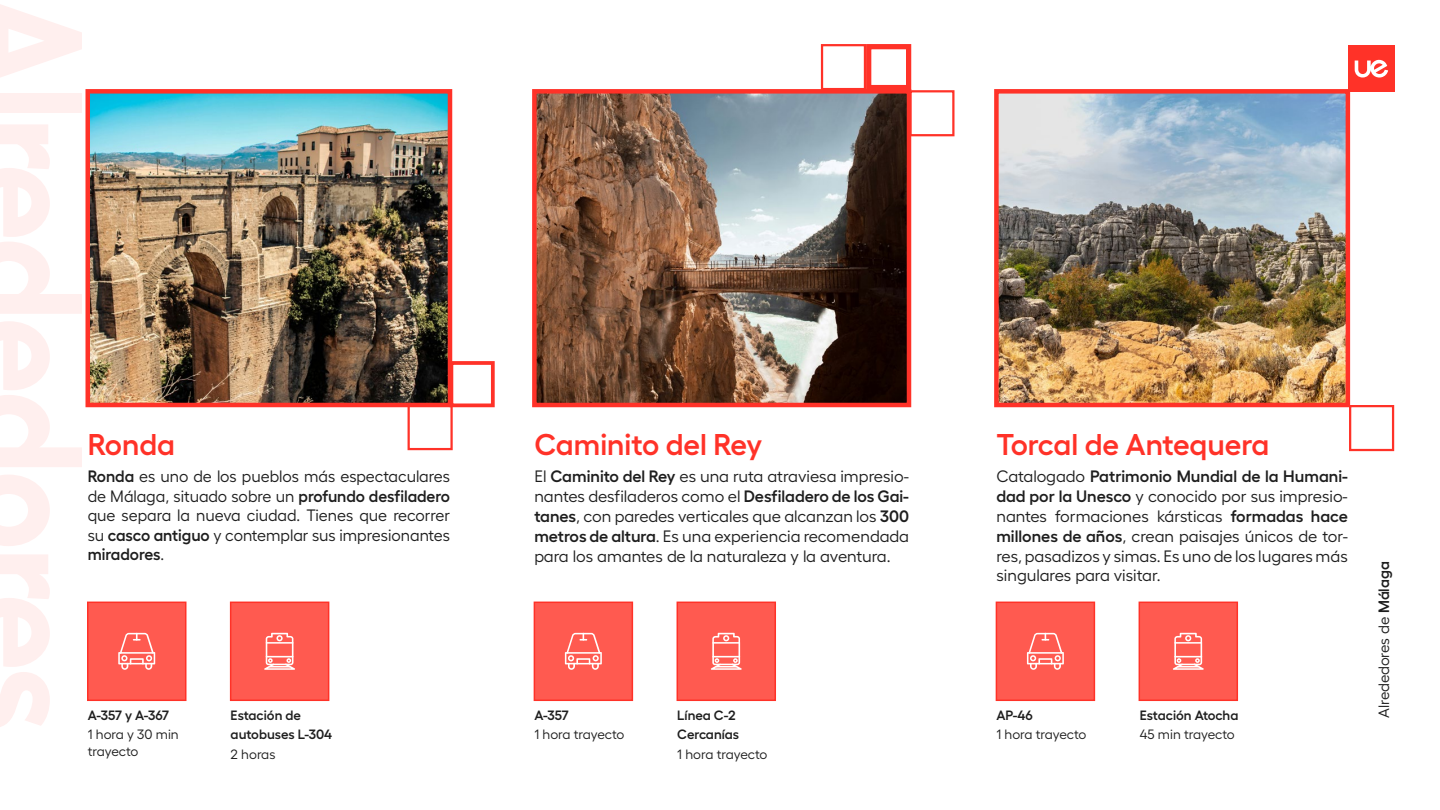
<style>
.page{position:relative;width:1440px;height:810px;background:#fff}
.page>*{position:absolute;margin:0;border:0;box-sizing:border-box;transform-origin:0 0}
.t1{font:600 30px "Hellix";letter-spacing:-.01em;color:#ff3228}
.t2{font:16.5px/19.8px "Hellix";color:#1e1e1e;text-align:justify}
.t3{font:15px "Hellix";letter-spacing:-.015em;color:#1e1e1e}
.t4{font:13.5px/16.2px "Hellix";color:#1e1e1e}
.t5{font:600 13.5px/19.5px "Hellix";color:#1e1e1e}
.s1{font-weight:600}
</style>
<div class="page">
<div style="left:230px;top:602px;width:99px;height:99px;background:#ff5a50;border:2px solid #ff3228"></div>
<svg style="left:264px;top:633px;width:31px;height:37px"></svg>
<hr style="left:269px;top:666px;width:21px;height:2px;background:#fff">
<div style="left:87px;top:602px;width:99px;height:99px;background:#ff5a50;border:2px solid #ff3228"></div>
<svg style="left:118px;top:633px;width:37px;height:37px"></svg>
<div style="left:677px;top:602px;width:99px;height:99px;background:#ff5a50;border:2px solid #ff3228"></div>
<svg style="left:711px;top:633px;width:31px;height:37px"></svg>
<hr style="left:715px;top:666px;width:22px;height:2px;background:#fff">
<div style="left:534px;top:602px;width:99px;height:99px;background:#ff5a50;border:2px solid #ff3228"></div>
<svg style="left:565px;top:633px;width:37px;height:37px"></svg>
<div style="left:1139px;top:602px;width:99px;height:99px;background:#ff5a50;border:2px solid #ff3228"></div>
<svg style="left:1173px;top:633px;width:31px;height:37px"></svg>
<hr style="left:1177px;top:666px;width:22px;height:2px;background:#fff">
<div style="left:996px;top:602px;width:99px;height:99px;background:#ff5a50;border:2px solid #ff3228"></div>
<svg style="left:1027px;top:633px;width:37px;height:37px"></svg>
<div style="left:1348px;top:45px;width:46px;height:46px;background:#ff3228"></div>
<svg style="left:1355px;top:59px;width:33px;height:19px"></svg>
<div style="left:821px;top:44px;width:45px;height:46px;border:2px solid #ff3228"></div>
<div style="left:866px;top:44px;width:45px;height:46px;border:5px solid #ff3228"></div>
<div style="left:909px;top:90px;width:46px;height:46px;border:2px solid #ff3228"></div>
<div style="left:408px;top:404px;width:45px;height:46px;border:2px solid #ff3228"></div>
<div style="left:1349px;top:405px;width:45px;height:46px;border:2px solid #ff3228"></div>
<div style="left:450px;top:361px;width:45px;height:46px;border:4px solid #ff3228"></div>
<img style="left:537px;top:94px;width:369px;height:308px">
<div style="left:532px;top:89px;width:379px;height:318px;border:4px solid #ff3228"></div>
<img style="left:999px;top:94px;width:346px;height:308px">
<div style="left:994px;top:89px;width:356px;height:318px;border:4px solid #ff3228"></div>
<img style="left:91px;top:94px;width:356px;height:308px">
<div style="left:86px;top:89px;width:366px;height:318px;border:4px solid #ff3228"></div>
<h1 class="t1" style="left:88px;top:421px;width:89px">Ronda</h1>
<p class="t2" style="left:88px;top:465px;width:364px;line-height:19.5px"><span class="s1">Ronda</span> es uno de los pueblos más espectaculares de Málaga, situado sobre un <span class="s1">profundo desfiladero </span>que separa la nueva ciudad. Tienes que recorrer su <span class="s1">casco antiguo</span> y contemplar sus impresionantes <span class="s1">miradores</span>.</p>
<p class="t5" style="left:88px;top:704px;width:83px">A-357 y A-367</p>
<p class="t4" style="left:88px;top:725px;width:93px">1 hora y 30 min trayecto</p>
<p class="t5" style="left:231px;top:704px;width:103px">Estación de autobuses L-304</p>
<p class="t4" style="left:231px;top:745px;width:46px">2 horas</p>
<h1 class="t1" style="left:534px;top:421px;width:229px">Caminito del Rey</h1>
<p class="t2" style="left:534px;top:465px;width:376px">El <span class="s1">Caminito del Rey</span> es una ruta atraviesa impresio&shy;nantes desfiladeros como el <span class="s1">Desfiladero de los Gai&shy;tanes</span>, con paredes verticales que alcanzan los <span class="s1">300 metros de altura</span>. Es una experiencia recomendada para los amantes de la naturaleza y la aventura.</p>
<p class="t5" style="left:534px;top:704px;width:36px">A-357</p>
<p class="t4" style="left:534px;top:725px;width:92px">1 hora trayecto</p>
<p class="t5" style="left:677px;top:704px;width:63px">Línea C-2<br>Cercanías</p>
<p class="t4" style="left:677px;top:745px;width:92px">1 hora trayecto</p>
<h1 class="t1" style="left:996px;top:421px;width:274px">Torcal de Antequera</h1>
<p class="t2" style="left:996px;top:465px;width:353px">Catalogado <span class="s1">Patrimonio Mundial de la Humani&shy;dad por la Unesco</span> y conocido por sus impresio&shy;nantes formaciones kársticas <span class="s1">formadas hace millones de años</span>, crean paisajes únicos de tor&shy;res, pasadizos y simas. Es uno de los lugares más singulares para visitar.</p>
<p class="t5" style="left:996px;top:704px;width:38px">AP-46</p>
<p class="t4" style="left:996px;top:725px;width:92px">1 hora trayecto</p>
<p class="t5" style="left:1140px;top:704px;width:100px">Estación Atocha</p>
<p class="t4" style="left:1140px;top:725px;width:96px">45 min trayecto</p>
<p class="t3" style="left:1372px;top:718px;width:158px;rotate:-90deg">Alrededores de <span class="s1">Málaga</span></p>
</div>
